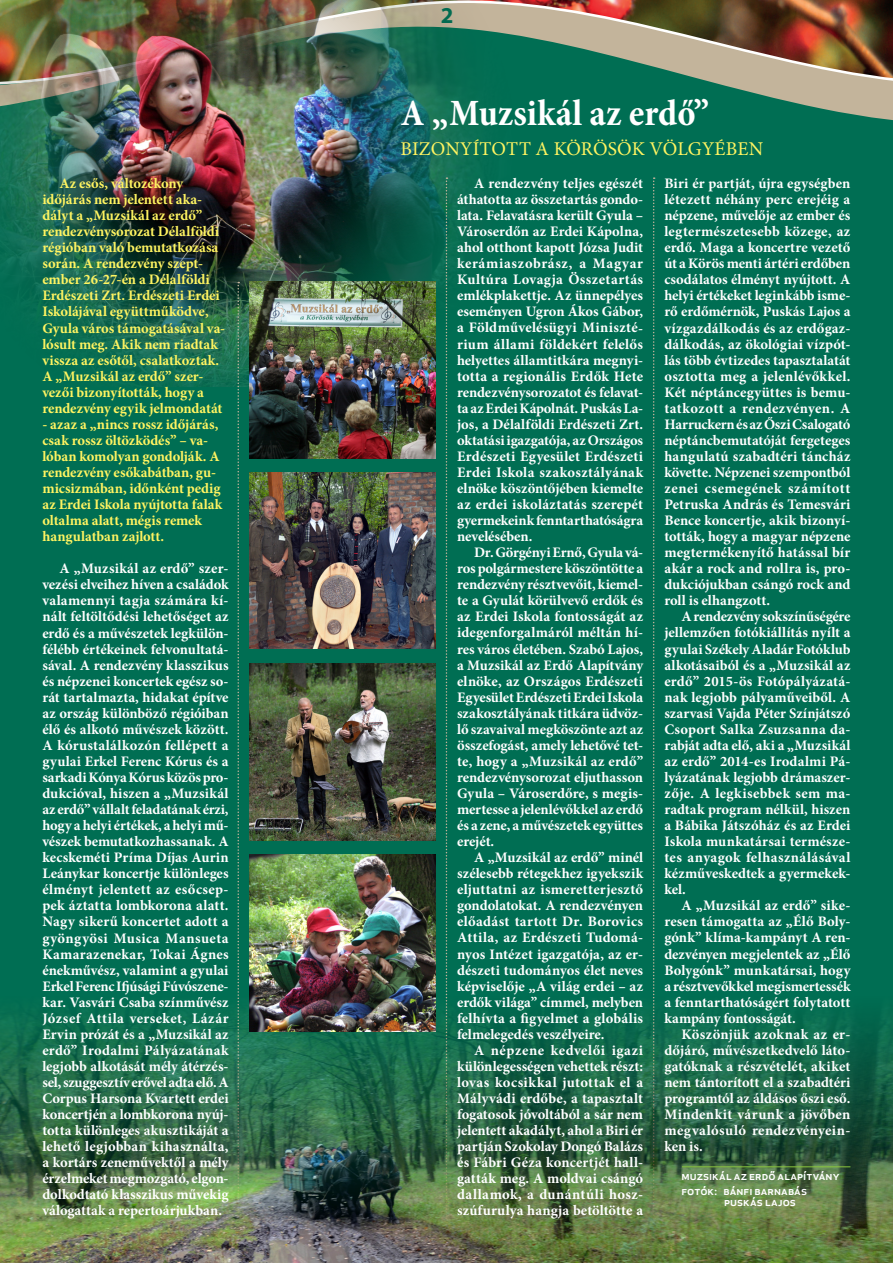
<style>
.page{position:relative;width:893px;height:1263px;background:#006e53}
.page>*{position:absolute;margin:0;border:0;box-sizing:border-box;transform-origin:0 0}
.t1{font:700 condensed 37.5px "Minion Pro";color:#fff}
.t2{font:700 22.8px "Myriad Pro";color:#006e53}
.t3{font:19.5px "Minion Pro";letter-spacing:.01em;color:#fff461}
.t4{font:700 14.55px/16px "Minion Pro";letter-spacing:.005em;color:#fff;text-align:justify}
.t5{font:700 14.55px/16px "Minion Pro";letter-spacing:-.005em;color:#fff461}
.t6{font:500 12px/14.7px "Apex New";letter-spacing:.01em;color:#fff}
</style>
<div class="page">
<svg style="left:726px;top:86px;width:167px;height:35px;fill:#c3b49b"></svg>
<img style="left:593px;top:0;width:300px;height:86px">
<img style="left:0;top:0;width:593px;height:386px">
<svg style="left:446px;top:177px;width:1px;height:819px"></svg>
<svg style="left:653px;top:177px;width:2px;height:819px"></svg>
<svg style="left:237px;top:282px;width:2px;height:714px"></svg>
<img style="left:0;top:996px;width:893px;height:267px">
<img style="left:250px;top:472px;width:186px;height:177px">
<img style="left:250px;top:663px;width:186px;height:177px">
<img style="left:250px;top:855px;width:186px;height:176px">
<img style="left:250px;top:282px;width:186px;height:176px">
<hr style="left:682px;top:1166px;width:168px;height:1px;background:#8bc63e">
<p class="t5" style="left:42px;top:175px;width:184px;text-indent:17px">Az esős, változékony időjárás nem jelentett aka&shy;dályt a „Muzsikál az erdő” rendezvénysorozat Délalföldi régióban való bemutatkozása során. A rendezvény szept&shy;ember 26-27-én a Délalföldi<br>Erdészeti Zrt. Erdészeti Erdei<br>Iskolájával együttműködve,<br>Gyula város támogatásával va&shy;lósult meg. Akik nem riadtak vissza az esőtől, csalatkoztak.<br>A „Muzsikál az erdő” szer&shy;vezői bizonyították, hogy a rendezvény egyik jelmondatát</p>
<p class="t5" style="left:42px;top:416px;width:181px">- azaz a „nincs rossz időjárás, csak rossz öltözködés” – va&shy;lóban komolyan gondolják. A rendezvény esőkabátban, gu&shy;micsizmában, időnként pedig az Erdei Iskola nyújtotta falak oltalma alatt, mégis remek hangulatban zajlott.</p>
<p class="t4" style="left:42px;top:560px;width:188px;text-indent:17px">A „Muzsikál az erdő” szer&shy;vezési elveihez híven a családok valamennyi tagja számára kí&shy;nált feltöltődési lehetőséget az erdő és a művészetek legkülön&shy;félébb értékeinek felvonultatá&shy;sával. A rendezvény klasszikus és népzenei koncertek egész so&shy;rát tartalmazta, hidakat építve az ország különböző régióiban élő és alkotó művészek között.<br>A kórustalálkozón fellépett a gyulai Erkel Ferenc Kórus és a sarkadi Kónya Kórus közös pro&shy;dukcióval, hiszen a „Muzsikál az erdő” vállalt feladatának érzi, hogy a helyi értékek, a helyi mű&shy;vészek bemutatkozhassanak. A kecskeméti Príma Díjas Aurin Leánykar koncertje különleges élményt jelentett az esőcsep&shy;pek áztatta lombkorona alatt.<br>Nagy sikerű koncertet adott a gyöngyösi Musica Mansueta Kamarazenekar, Tokai Ágnes énekművész, valamint a gyulai Erkel Ferenc Ifjúsági Fúvószene&shy;kar. Vasvári Csaba színművész József Attila verseket, Lázár Ervin prózát és a „Muzsikál az erdő” Irodalmi Pályázatának legjobb alkotását mély átérzés&shy;sel, szuggesztív erővel adta elő. A Corpus Harsona Kvartett erdei koncertjén a lombkorona nyúj&shy;totta különleges akusztikáját a lehető legjobban kihasználta, a kortárs zeneművektől a mély érzelmeket megmozgató, elgon&shy;dolkodtató klasszikus művekig válogattak a repertoárjukban.</p>
<h2 class="t2" style="left:441px;top:0;width:14px">2</h2>
<h1 class="t1" style="left:401px;top:87px;width:310px">A „Muzsikál az erdő”</h1>
<h3 class="t3" style="left:400px;top:135px;width:364px">BIZONYÍTOTT A KÖRÖSÖK VÖLGYÉBEN</h3>
<p class="t4" style="left:457px;top:175px;width:188px;text-indent:17px">A rendezvény teljes egészét áthatotta az összetartás gondo&shy;lata. Felavatásra került Gyula – Városerdőn az Erdei Kápolna, ahol otthont kapott Józsa Judit kerámiaszobrász, a Magyar Kultúra Lovagja Összetartás emlékplakettje. Az ünnepélyes eseményen Ugron Ákos Gábor, a Földművelésügyi Miniszté&shy;rium állami földekért felelős helyettes államtitkára megnyi&shy;totta a regionális Erdők Hete rendezvénysorozatot és felavat&shy;ta az Erdei Kápolnát. Puskás La&shy;jos, a Délalföldi Erdészeti Zrt. oktatási igazgatója, az Országos Erdészeti Egyesület Erdészeti Erdei Iskola szakosztályának elnöke köszöntőjében kiemelte az erdei iskoláztatás szerepét gyermekeink fenntarthatóságra nevelésében.</p>
<p class="t4" style="left:457px;top:544px;width:188px;text-indent:17px">Dr. Görgényi Ernő, Gyula vá&shy;ros polgármestere köszöntötte a rendezvény résztvevőit, kiemel&shy;te a Gyulát körülvevő erdők és az Erdei Iskola fontosságát az idegenforgalmáról méltán hí&shy;res város életében. Szabó Lajos, a Muzsikál az Erdő Alapítvány elnöke, az Országos Erdészeti Egyesület Erdészeti Erdei Iskola szakosztályának titkára üdvöz&shy;lő szavaival megköszönte azt az összefogást, amely lehetővé tet&shy;te, hogy a „Muzsikál az erdő” rendezvénysorozat eljuthasson Gyula – Városerdőre, s megis&shy;mertesse a jelenlévőkkel az erdő és a zene, a művészetek együttes erejét.</p>
<p class="t4" style="left:457px;top:849px;width:188px;text-indent:17px">A „Muzsikál az erdő” minél szélesebb rétegekhez igyekszik eljuttatni az ismeretterjesztő gondolatokat. A rendezvényen előadást tartott Dr. Borovics Attila, az Erdészeti Tudomá&shy;nyos Intézet igazgatója, az er&shy;dészeti tudományos élet neves képviselője „A világ erdei – az erdők világa” címmel, melyben felhívta a figyelmet a globális felmelegedés veszélyeire.</p>
<p class="t4" style="left:457px;top:1042px;width:188px;text-indent:17px">A népzene kedvelői igazi különlegességen vehettek részt: lovas kocsikkal jutottak el a Mályvádi erdőbe, a tapasztalt fogatosok jóvoltából a sár nem jelentett akadályt, ahol a Biri ér partján Szokolay Dongó Balázs és Fábri Géza koncertjét hall&shy;gatták meg. A moldvai csángó dallamok, a dunántúli hos - szúfurulya hangja betöltötte a</p>
<p class="t4" style="left:664px;top:175px;width:188px">Biri ér partját, újra egységben létezett néhány perc erejéig a népzene, művelője az ember és legtermészetesebb közege, az erdő. Maga a koncertre vezető út a Körös menti ártéri erdőben csodálatos élményt nyújtott. A helyi értékeket leginkább isme&shy;rő erdőmérnök, Puskás Lajos a vízgazdálkodás és az erdőgaz&shy;dálkodás, az ökológiai vízpót&shy;lás több évtizedes tapasztalatát osztotta meg a jelenlévőkkel.<br>Két néptáncegyüttes is bemu&shy;tatkozott a rendezvényen. A Harruckern és az Őszi Csalogató néptáncbemutatóját fergeteges hangulatú szabadtéri táncház követte. Népzenei szempontból zenei csemegének számított Petruska András és Temesvári Bence koncertje, akik bizonyí&shy;tották, hogy a magyar népzene megtermékenyítő hatással bír akár a rock and rollra is, pro&shy;dukciójukban csángó rock and roll is elhangzott.</p>
<p class="t4" style="left:664px;top:609px;width:188px;text-indent:17px">A rendezvény sokszínűségére jellemzően fotókiállítás nyílt a gyulai Székely Aladár Fotóklub alkotásaiból és a „Muzsikál az erdő” 2015-ös Fotópályázatá&shy;nak legjobb pályaműveiből. A szarvasi Vajda Péter Színjátszó Csoport Salka Zsuzsanna da&shy;rabját adta elő, aki a „Muzsikál az erdő” 2014-es Irodalmi Pá&shy;lyázatának legjobb drámaszer&shy;zője. A legkisebbek sem ma&shy;radtak program nélkül, hiszen a Bábika Játszóház és az Erdei Iskola munkatársai természe&shy;tes anyagok felhasználásával kézműveskedtek a gyermekek&shy;kel.</p>
<p class="t4" style="left:664px;top:897px;width:188px;text-indent:17px">A „Muzsikál az erdő” sike&shy;resen támogatta az „Élő Boly&shy;gónk” klíma-kampányt A ren&shy;dezvényen megjelentek az „Élő Bolygónk” munkatársai, hogy a résztvevőkkel megismertessék a fenntarthatóságért folytatott kampány fontosságát.</p>
<p class="t4" style="left:664px;top:1026px;width:188px;text-indent:17px">Köszönjük azoknak az er&shy;dőjáró, művészetkedvelő láto&shy;gatóknak a részvételét, akiket nem tántorított el a szabadtéri programtól az áldásos őszi eső.<br>Mindenkit várunk a jövőben megvalósuló rendezvényein&shy;ken is.</p>
<p class="t6" style="left:681px;top:1168px;width:160px">muzsikál az erdő alapítvány fotók: bánfi barnabás</p>
<p class="t6" style="left:724px;top:1194px;width:73px">puskás lajos</p>
</div>
